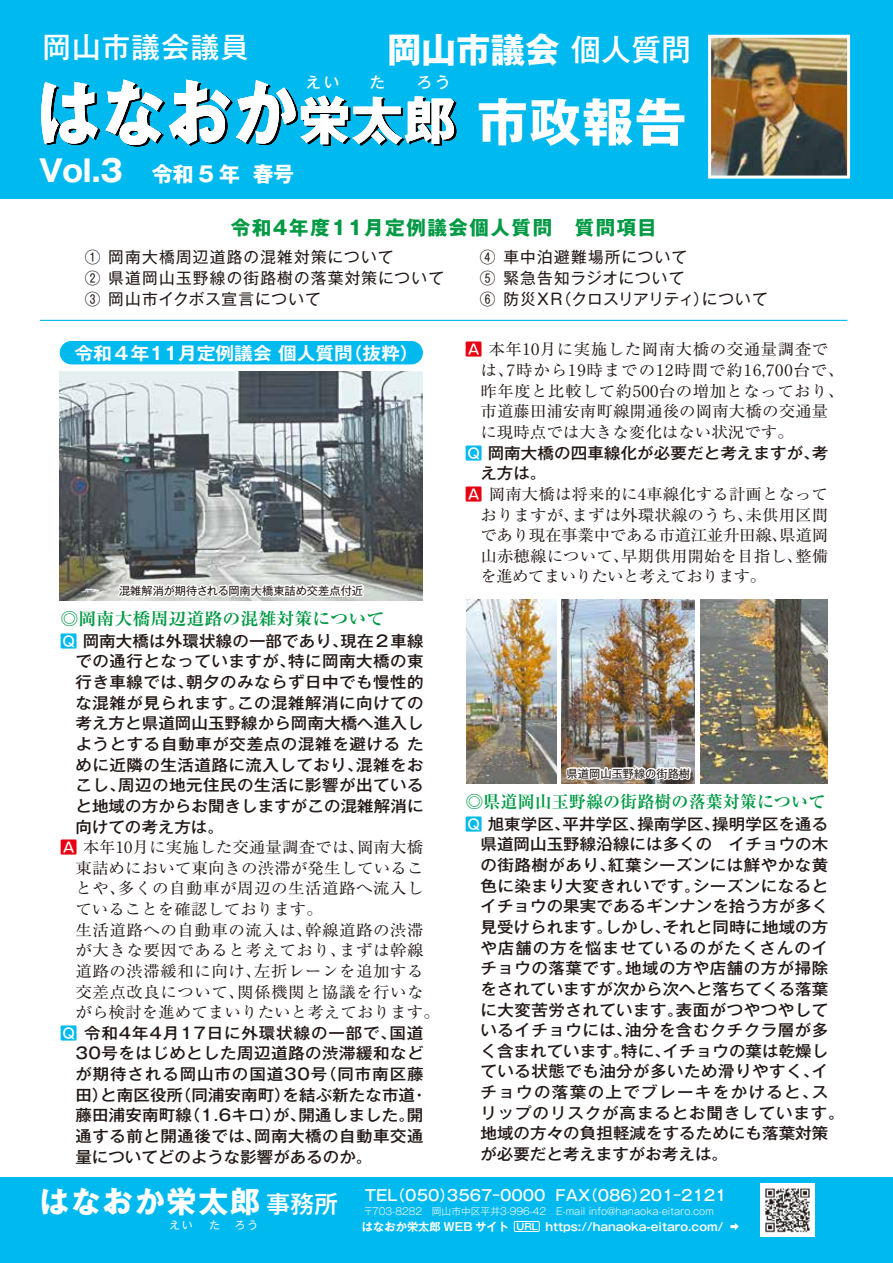
<style>
.page{position:relative;width:893px;height:1263px;background:#fff}
.page>*{position:absolute;margin:0;border:0;box-sizing:border-box;transform-origin:0 0}
.t1{font:700 71.4px "Gothic MB101 Pro";color:#fff;scale:.9 1}
.t2{font:700 51.75px "Gothic MB101 Pro";color:#fff}
.t3{font:700 34.5px "Gothic MB101 Pro";color:#fff}
.t4{font:700 30px "Gothic MB101 Pro";letter-spacing:.06em;color:#fff}
.t5{font:500 28.5px "Gothic MB101 Pro";letter-spacing:.04em;color:#fff}
.t6{font:700 19.5px "Gothic MB101 Pro";letter-spacing:.08em;color:#094}
.t7{font:700 17.85px "Gothic MB101 Pro De";color:#fff;scale:1.05 1}
.t8{font:700 17.1px "Ryumin Pro";color:#094;scale:1.05 1}
.t9{font:500 15.6px/20.7px "Gothic MB101 Pro";letter-spacing:.03em;color:#221815;scale:1.05 1}
.t10{font:15.6px/20.7px "Ryumin Pro";letter-spacing:.025em;color:#221815;scale:1.05 1}
.t11{font:15.6px/21px "Gothic MB101 Pro";letter-spacing:.08em;color:#221815}
.t12{font:500 15.6px/20.7px "Gothic MB101 Pro";letter-spacing:.005em;color:#221815;scale:1.05 1}
.t13{font:500 15.15px "Gothic MB101 Pro";color:#fff}
.t14{font:500 15px "Gothic MB101 Pro";color:#fff}
.t15{font:700 11.25px "Gothic MB101 Pro De";color:#fff}
.t16{font:11.25px "Gothic MB101 Pro";color:#221815}
.t17{font:10.5px "Gothic MB101 Pro";color:#fff}
.t18{font:300 9.75px "Gothic MB101 Pro";color:#fff}
.s1{font-weight:500;font-size:30px}
.s2{font-size:51.75px}
.s3{font-size:21px}
.s4{color:#00b9ef}
.s5{font-family:"Gothic MB101 Pro";font-weight:500;color:#e60012}
.s6{font-weight:500;font-size:24px}
.s7{font-size:9px}
.s8{font-family:"Gothic MB101 Pro";font-weight:400;font-size:9px}
</style>
<div class="page">
<div style="left:0;top:0;width:893px;height:199px;background:#00b9ef"></div>
<div style="left:0;top:1178px;width:893px;height:85px;background:#00b9ef"></div>
<div style="left:60px;top:341px;width:363px;height:23px;background:#00b9ef;border-radius:12px"></div>
<hr style="left:40px;top:320px;width:807px;height:1px;background:#00b9ef">
<img style="left:761px;top:1183px;width:53px;height:54px">
<div style="left:514px;top:1221px;width:25px;height:11px;border:1px solid #fff"></div>
<img style="left:712px;top:39px;width:134px;height:136px">
<div style="left:708px;top:35px;width:142px;height:144px;border:3px solid #fff"></div>
<img style="left:466px;top:599px;width:91px;height:184px">
<img style="left:562px;top:599px;width:133px;height:184px">
<img style="left:701px;top:599px;width:126px;height:184px">
<img style="left:562px;top:753px;width:130px;height:31px">
<img style="left:60px;top:372px;width:363px;height:229px">
<svg style="left:115px;top:573px;width:251px;height:28px"></svg>
<h3 class="t5" style="left:43px;top:23px;width:208px">岡山市議会議員</h3>
<h3 class="t3" style="left:387px;top:21px;width:305px">岡山市議会 <span class="s1">個人質問</span></h3>
<p class="t13" style="left:306px;top:69px;width:35px">えい</p>
<p class="t13" style="left:370px;top:69px;width:17px">た</p>
<p class="t13" style="left:417px;top:69px;width:35px">ろう</p>
<h1 class="t1" style="left:36px;top:54px;width:468px">はなおか<span class="s2">栄太郎</span></h1>
<h3 class="t4" style="left:39px;top:146px;width:257px">Vol.3　<span class="s3">令和 5 年 春号</span></h3>
<h2 class="t2" style="left:476px;top:79px;width:211px">市政報告</h2>
<p class="t6" style="left:231px;top:211px;width:427px">令和４年度１１月定例議会個人質問　質問項目</p>
<p class="t11" style="left:85px;top:245px;width:361px">① 岡南大橋周辺道路の混雑対策について<br>② 県道岡山玉野線の街路樹の落葉対策について<br>③ 岡山市イクボス宣言について</p>
<p class="t11" style="left:480px;top:245px;width:289px">④ 車中泊避難場所について<br>⑤ 緊急告知ラジオについて<br>⑥ 防災XR（クロスリアリティ）について</p>
<p class="t7" style="left:75px;top:338px;width:329px">令和４年11月定例議会 個人質問（抜粋）</p>
<p class="t16" style="left:119px;top:581px;width:246px">混雑解消が期待される岡南大橋東詰め交差点付近</p>
<p class="t8" style="left:60px;top:604px;width:310px">◎岡南大橋周辺道路の混雑対策について</p>
<p class="t9" style="left:75px;top:629px;width:333px;text-align:justify;text-indent:-15px"><span class="s4">Q</span> 岡南大橋は外環状線の一部であり、現在２車線での通行となっていますが、特に岡南大橋の東行き車線では、朝夕のみならず日中でも慢性的な混雑が見られます。この混雑解消に向けての考え方と県道岡山玉野線から岡南大橋へ進入しようとする自動車が交差点の混雑を避ける ために近隣の生活道路に流入しており、混雑をおこし、周辺の地元住民の生活に影響が出ていると地域の方からお聞きしますがこの混雑解消に向けての考え方は。</p>
<p class="t10" style="left:75px;top:836px;width:349px;text-indent:-15px"><span class="s5">A</span> 本年10月に実施した交通量調査では、岡南大橋東詰めにおいて東向きの渋滞が発生していることや、多くの自動車が周辺の生活道路へ流入していることを確認しております。<br>生活道路への自動車の流入は、幹線道路の渋滞が大きな要因であると考えており、まずは幹線道路の渋滞緩和に向け、左折レーンを追加する交差点改良について、関係機関と協議を行いながら検討を進めてまいりたいと考えております。</p>
<p class="t9" style="left:75px;top:1020px;width:337px;text-indent:-15px"><span class="s4">Q</span> 令和4年4月17日に外環状線の一部で、国道<br>30号をはじめとした周辺道路の渋滞緩和などが期待される岡山市の国道30号（同市南区藤田）と南区役所（同浦安南町）を結ぶ新たな市道・藤田浦安南町線（1.6キロ）が、開通しました。開通する前と開通後では、岡南大橋の自動車交通量についてどのような影響があるのか。</p>
<p class="t10" style="left:480px;top:338px;width:348px;text-indent:-15px"><span class="s5">A</span> 本年10月に実施した岡南大橋の交通量調査では、7時から19時までの12時間で約16,700台で、昨年度と比較して約500台の増加となっており、市道藤田浦安南町線開通後の岡南大橋の交通量に現時点では大きな変化はない状況です。</p>
<p class="t12" style="left:480px;top:440px;width:333px;text-indent:-15px"><span class="s4">Q</span> 岡南大橋の四車線化が必要だと考えますが、考え方は。</p>
<p class="t10" style="left:480px;top:483px;width:333px;text-align:justify;text-indent:-15px"><span class="s5">A</span> 岡南大橋は将来的に4車線化する計画となっておりますが、まずは外環状線のうち、未供用区間であり現在事業中である市道江並升田線、県道岡山赤穂線について、早期供用開始を目指し、整備を進めてまいりたいと考えております。</p>
<p class="t16" style="left:567px;top:764px;width:125px">県道岡山玉野線の街路樹</p>
<p class="t8" style="left:465px;top:787px;width:344px">◎県道岡山玉野線の街路樹の落葉対策について</p>
<p class="t9" style="left:480px;top:812px;width:348px;text-indent:-15px"><span class="s4">Q</span> 旭東学区、平井学区、操南学区、操明学区を通る県道岡山玉野線沿線には多くの　イチョウの木の街路樹があり、紅葉シーズンには鮮やかな黄色に染まり大変きれいです。シーズンになるとイチョウの果実であるギンナンを拾う方が多く見受けられます。しかし、それと同時に地域の方や店舗の方を悩ませているのがたくさんのイチョウの落葉です。地域の方や店舗の方が掃除をされていますが次から次へと落ちてくる落葉に大変苦労されています。表面がつやつやしているイチョウには、油分を含むクチクラ層が多く含まれています。特に、イチョウの葉は乾燥している状態でも油分が多いため滑りやすく、イチョウの落葉の上でブレーキをかけると、スリップのリスクが高まるとお聞きしています。地域の方々の負担軽減をするためにも落葉対策が必要だと考えますがお考えは。</p>
<h3 class="t4" style="left:39px;top:1177px;width:300px">はなおか栄太郎<span class="s6">事務所</span></h3>
<p class="t17" style="left:169px;top:1216px;width:25px">えい</p>
<p class="t17" style="left:209px;top:1216px;width:12px">た</p>
<p class="t17" style="left:235px;top:1216px;width:25px">ろう</p>
<p class="t14" style="left:365px;top:1183px;width:363px">TEL（050）3567-0000 FAX（086）201-2121</p>
<p class="t18" style="left:364px;top:1203px;width:352px">〒703-8282　岡山市中区平井3-996-42　E-mail info@hanaoka-eitaro.com</p>
<p class="t15" style="left:362px;top:1217px;width:379px">はなおか栄太郎 WEB サイト <span class="s7">URL</span> https://hanaoka-eitaro.com/ <span class="s8">➡</span></p>
</div>
